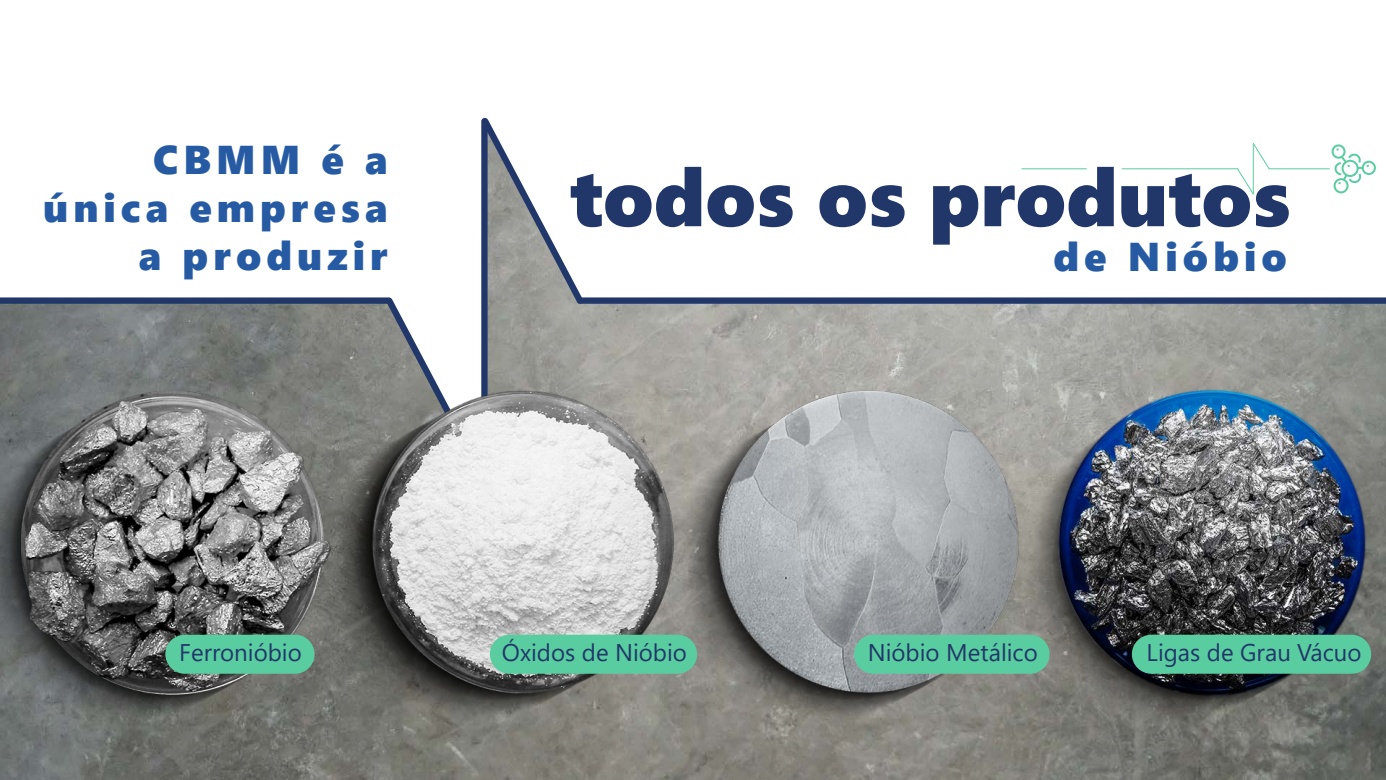
<style>
.page{position:relative;width:1386px;height:780px;background:#fff}
.page>*{position:absolute;margin:0;border:0;box-sizing:border-box;transform-origin:0 0}
.t1{font:80.15px "Segoe UI Black";color:#213769}
.t2{font:40.07px/48.1px "Segoe UI Black";letter-spacing:.125em;color:#265ba3;text-align:right}
.t3{font:24.06px "Segoe UI";color:#213769}
</style>
<div class="page">
<img style="left:0;top:145px;width:1385px;height:634px">
<svg style="left:381px;top:118px;width:207px;height:228px"></svg>
<div style="left:0;top:297px;width:389px;height:6px;background:#213769"></div>
<div style="left:580px;top:297px;width:805px;height:6px;background:#213769"></div>
<img style="left:0;top:362px;width:301px;height:372px">
<img style="left:693px;top:375px;width:279px;height:359px">
<img style="left:972px;top:370px;width:413px;height:365px">
<img style="left:301px;top:346px;width:392px;height:388px">
<div style="left:165px;top:634px;width:149px;height:39px;background:#5acda0;border-radius:19px"></div>
<div style="left:490px;top:634px;width:207px;height:39px;background:#5acda0;border-radius:19px"></div>
<div style="left:854px;top:634px;width:195px;height:39px;background:#5acda0;border-radius:19px"></div>
<div style="left:1131px;top:634px;width:239px;height:39px;background:#5acda0;border-radius:19px"></div>
<svg style="left:1237px;top:143px;width:32px;height:51px"></svg>
<hr style="left:1268px;top:168px;width:61px;height:1px;background:#5acda0">
<hr style="left:1122px;top:168px;width:115px;height:1px;background:#5acda0">
<hr style="left:1021px;top:168px;width:65px;height:1px;background:#5acda0">
<div style="left:1331px;top:144px;width:14px;height:15px;border:2px solid #5acda0;border-radius:50%"></div>
<div style="left:1333px;top:178px;width:15px;height:15px;border:2px solid #5acda0;border-radius:50%"></div>
<div style="left:1361px;top:161px;width:14px;height:14px;border:2px solid #5acda0;border-radius:50%"></div>
<svg style="left:1333px;top:148px;width:35px;height:36px"></svg>
<p class="t2" style="left:43px;top:133px;width:346px">CBMM é a única empresa a produzir</p>
<p class="t1" style="left:569px;top:140px;width:722px">todos os produtos</p>
<p class="t2" style="left:1053px;top:230px;width:235px">de Nióbio</p>
<p class="t3" style="left:179px;top:629px;width:124px">Ferronióbio</p>
<p class="t3" style="left:502px;top:629px;width:187px">Óxidos de Nióbio</p>
<p class="t3" style="left:867px;top:629px;width:171px">Nióbio Metálico</p>
<p class="t3" style="left:1146px;top:629px;width:216px">Ligas de Grau Vácuo</p>
</div>
